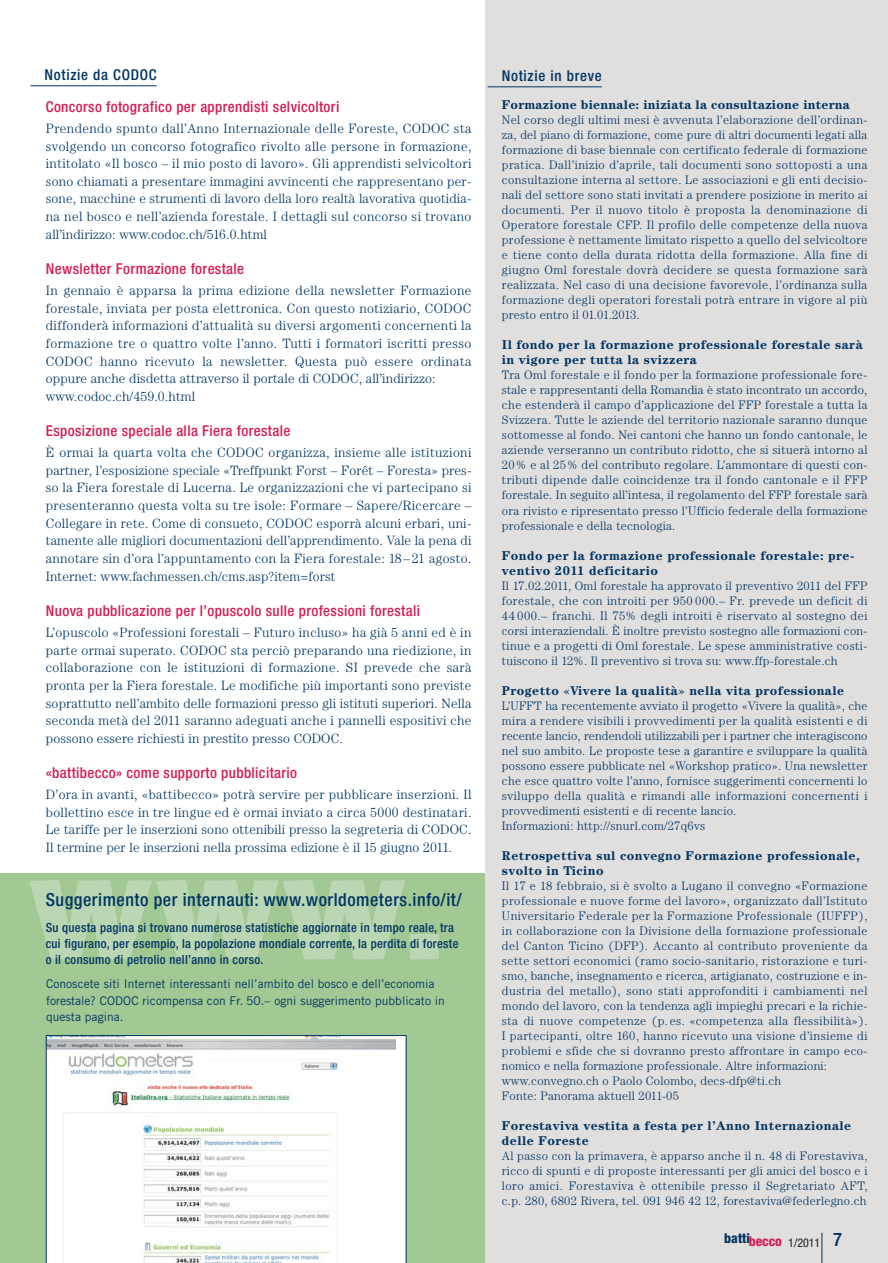
<style>
.page{position:relative;width:888px;height:1263px;background:#fff}
.page>*{position:absolute;margin:0;border:0;box-sizing:border-box;transform-origin:0 0}
.t1{font:500 condensed 18.75px "Helvetica Neue";color:#003563}
.t2{font:500 condensed 18px "Helvetica Neue";letter-spacing:.03em;color:#003563}
.t3{font:500 condensed 15px "Helvetica Neue";letter-spacing:.025em;color:#d61e53}
.t4{font:500 condensed 15px "Helvetica Neue";letter-spacing:.05em;color:#003563}
.t5{font:300 13.5px/17.7px "Century";letter-spacing:.03em;color:#003563;text-align:justify}
.t6{font:800 condensed 13.5px "Helvetica Neue";color:#003563}
.t7{font:700 12.75px/15px "Century";letter-spacing:.035em;color:#003563}
.t8{font:700 12.75px "Century";letter-spacing:.015em;color:#003563}
.t9{font:500 condensed 12.6px/15.8px "Helvetica Neue";letter-spacing:.025em;color:#003563}
.t10{font:300 12.3px/15px "Century";letter-spacing:.025em;color:#003563;text-align:justify}
.t11{font:12px/16.5px "Trade Gothic";letter-spacing:.005em;color:#003563}
.t12{font:condensed 12px "Helvetica Neue";color:#231f20}
.s1{color:#d61e53}
</style>
<div class="page">
<div style="left:0;top:873px;width:486px;height:389px;background:#a2c894"></div>
<div style="left:485px;top:0;width:403px;height:1262px;background:#e1dede"></div>
<svg style="left:29px;top:880px;width:410px;height:79px"></svg>
<hr style="left:30px;top:85px;width:127px;height:1px;background:#003563">
<hr style="left:488px;top:86px;width:114px;height:1px;background:#003563">
<svg style="left:46px;top:1035px;width:360px;height:227px;background:#e9ecee"></svg>
<hr style="left:821px;top:1232px;width:1px;height:30px;background:#003563">
<p class="t4" style="left:45px;top:69px;width:114px">Notizie da CODOC</p>
<p class="t3" style="left:46px;top:101px;width:295px">Concorso fotografico per apprendisti selvicoltori</p>
<p class="t5" style="left:46px;top:120px;width:427px">Prendendo spunto dall’Anno Internazionale delle Foreste, CODOC sta svolgendo un concorso fotografico rivolto alle persone in formazione, intitolato «Il bosco – il mio posto di lavoro». Gli apprendisti selvicoltori sono chiamati a presentare immagini avvincenti che rappresentano per&shy;sone, macchine e strumenti di lavoro della loro realtà lavorativa quotidia&shy;na nel bosco e nell’azienda forestale. I dettagli sul concorso si trovano all’indirizzo: www.codoc.ch/516.0.html</p>
<p class="t3" style="left:46px;top:263px;width:200px">Newsletter Formazione forestale</p>
<p class="t5" style="left:46px;top:282px;width:427px;text-align:left">In gennaio è apparsa la prima edizione della newsletter Formazione forestale, inviata per posta elettronica. Con questo notiziario, CODOC diffonderà informazioni d’attualità su diversi argomenti concernenti la formazione tre o quattro volte l’anno. Tutti i formatori iscritti presso CODOC hanno ricevuto la newsletter. Questa può essere ordinata oppure anche disdetta attraverso il portale di CODOC, all’indirizzo: www.codoc.ch/459.0.html</p>
<p class="t3" style="left:46px;top:425px;width:246px">Esposizione speciale alla Fiera forestale</p>
<p class="t5" style="left:46px;top:445px;width:427px">È ormai la quarta volta che CODOC organizza, insieme alle istituzioni partner, l’esposizione speciale «Treffpunkt Forst – Forêt – Foresta» pres&shy;so la Fiera forestale di Lucerna. Le organizzazioni che vi partecipano si presenteranno questa volta su tre isole: Formare – Sapere/Ricercare – Collegare in rete. Come di consueto, CODOC esporrà alcuni erbari, uni&shy;tamente alle migliori documentazioni dell’apprendimento. Vale la pena di annotare sin d’ora l’appuntamento con la Fiera forestale: 18–21 agosto.<br>Internet: www.fachmessen.ch/cms.asp?item=forst</p>
<p class="t3" style="left:46px;top:605px;width:376px">Nuova pubblicazione per l’opuscolo sulle professioni forestali</p>
<p class="t5" style="left:46px;top:624px;width:427px">L’opuscolo «Professioni forestali – Futuro incluso» ha già 5 anni ed è in parte ormai superato. CODOC sta perciò preparando una riedizione, in collaborazione con le istituzioni di formazione. SI prevede che sarà pronta per la Fiera forestale. Le modifiche più importanti sono previste soprattutto nell’ambito delle formazioni presso gli istituti superiori. Nella seconda metà del 2011 saranno adeguati anche i pannelli espositivi che possono essere richiesti in prestito presso CODOC.</p>
<p class="t3" style="left:46px;top:767px;width:253px">«battibecco» come supporto pubblicitario</p>
<p class="t5" style="left:46px;top:786px;width:427px">D’ora in avanti, «battibecco» potrà servire per pubblicare inserzioni. Il bollettino esce in tre lingue ed è ormai inviato a circa 5000 destinatari.<br>Le tariffe per le inserzioni sono ottenibili presso la segreteria di CODOC.<br>Il termine per le inserzioni nella prossima edizione è il 15 giugno 2011.</p>
<h2 class="t2" style="left:46px;top:893px;width:417px">Suggerimento per internauti: www.worldometers.info/it/</h2>
<p class="t9" style="left:46px;top:920px;width:414px">Su questa pagina si trovano numerose statistiche aggiornate in tempo reale, tra cui figurano, per esempio, la popolazione mondiale corrente, la perdita di foreste o il consumo di petrolio nell’anno in corso.</p>
<p class="t11" style="left:46px;top:976px;width:400px">Conoscete siti Internet interessanti nell’ambito del bosco e dell’economia forestale? CODOC ricompensa con Fr. 50.– ogni suggerimento pubblicato in questa pagina.</p>
<p class="t4" style="left:502px;top:70px;width:102px">Notizie in breve</p>
<p class="t8" style="left:502px;top:100px;width:350px">Formazione biennale: iniziata la consultazione interna</p>
<p class="t10" style="left:502px;top:113px;width:367px">Nel corso degli ultimi mesi è avvenuta l’elaborazione dell’ordinan&shy;za, del piano di formazione, come pure di altri documenti legati alla formazione di base biennale con certificato federale di formazione pratica. Dall’inizio d’aprile, tali documenti sono sottoposti a una consultazione interna al settore. Le associazioni e gli enti decisio&shy;nali del settore sono stati invitati a prendere posizione in merito ai documenti. Per il nuovo titolo è proposta la denominazione di Operatore forestale CFP. Il profilo delle competenze della nuova professione è nettamente limitato rispetto a quello del selvicoltore e tiene conto della durata ridotta della formazione. Alla fine di giugno Oml forestale dovrà decidere se questa formazione sarà realizzata. Nel caso di una decisione favorevole, l’ordinanza sulla formazione degli operatori forestali potrà entrare in vigore al più presto entro il 01.01.2013.</p>
<p class="t7" style="left:502px;top:338px;width:362px">Il fondo per la formazione professionale forestale sarà in vigore per tutta la svizzera</p>
<p class="t10" style="left:502px;top:368px;width:367px">Tra Oml forestale e il fondo per la formazione professionale fore&shy;stale e rappresentanti della Romandia è stato incontrato un accordo, che estenderà il campo d’applicazione del FFP forestale a tutta la Svizzera. Tutte le aziende del territorio nazionale saranno dunque sottomesse al fondo. Nei cantoni che hanno un fondo cantonale, le aziende verseranno un contributo ridotto, che si situerà intorno al 20% e al 25% del contributo regolare. L’ammontare di questi con&shy;tributi dipende dalle coincidenze tra il fondo cantonale e il FFP forestale. In seguito all’intesa, il regolamento del FFP forestale sarà ora rivisto e ripresentato presso l’Ufficio federale della formazione professionale e della tecnologia.</p>
<p class="t7" style="left:502px;top:548px;width:354px">Fondo per la formazione professionale forestale: pre&shy;ventivo 2011 deficitario</p>
<p class="t10" style="left:502px;top:578px;width:367px">Il 17.02.2011, Oml forestale ha approvato il preventivo 2011 del FFP forestale, che con introiti per 950 000.– Fr. prevede un deficit di 44 000.– franchi. Il 75% degli introiti è riservato al sostegno dei corsi interaziendali. È inoltre previsto sostegno alle formazioni con&shy;tinue e a progetti di Oml forestale. Le spese amministrative costi&shy;tuiscono il 12%. Il preventivo si trova su: www.ffp-forestale.ch</p>
<p class="t7" style="left:502px;top:683px;width:344px">Progetto «Vivere la qualità» nella vita professionale</p>
<p class="t10" style="left:502px;top:698px;width:367px;text-align:left">L’UFFT ha recentemente avviato il progetto «Vivere la qualità», che mira a rendere visibili i provvedimenti per la qualità esistenti e di recente lancio, rendendoli utilizzabili per i partner che interagiscono nel suo ambito. Le proposte tese a garantire e sviluppare la qualità possono essere pubblicate nel «Workshop pratico». Una newsletter che esce quattro volte l’anno, fornisce suggerimenti concernenti lo sviluppo della qualità e rimandi alle informazioni concernenti i provvedimenti esistenti e di recente lancio.<br>Informazioni: http://snurl.com/27q6vs</p>
<p class="t7" style="left:502px;top:848px;width:359px">Retrospettiva sul convegno Formazione professionale, svolto in Ticino</p>
<p class="t10" style="left:502px;top:878px;width:367px;text-align:left">Il 17 e 18 febbraio, si è svolto a Lugano il convegno «Formazione professionale e nuove forme del lavoro», organizzato dall’Istituto Universitario Federale per la Formazione Professionale (IUFFP), in collaborazione con la Divisione della formazione professionale del Canton Ticino (DFP). Accanto al contributo proveniente da sette settori economici (ramo socio-sanitario, ristorazione e turi&shy;smo, banche, insegnamento e ricerca, artigianato, costruzione e in&shy;dustria del metallo), sono stati approfonditi i cambiamenti nel mondo del lavoro, con la tendenza agli impieghi precari e la richie&shy;sta di nuove competenze (p.es. «competenza alla flessibilità»).<br>I partecipanti, oltre 160, hanno ricevuto una visione d’insieme di problemi e sfide che si dovranno presto affrontare in campo eco&shy;nomico e nella formazione professionale. Altre informazioni: www.convegno.ch o Paolo Colombo, decs-dfp@ti.ch<br>Fonte: Panorama aktuell 2011-05</p>
<p class="t7" style="left:502px;top:1118px;width:351px">Forestaviva vestita a festa per l’Anno Internazionale delle Foreste</p>
<p class="t10" style="left:502px;top:1148px;width:367px">Al passo con la primavera, è apparso anche il n. 48 di Forestaviva, ricco di spunti e di proposte interessanti per gli amici del bosco e i loro amici. Forestaviva è ottenibile presso il Segretariato AFT, c.p. 280, 6802 Rivera, tel. 091 946 42 12, forestaviva@federlegno.ch</p>
<p class="t6" style="left:724px;top:1232px;width:59px">batti<span class="s1">becco</span></p>
<p class="t12" style="left:788px;top:1237px;width:34px">1/2011</p>
<h1 class="t1" style="left:833px;top:1232px;width:10px">7</h1>
</div>
